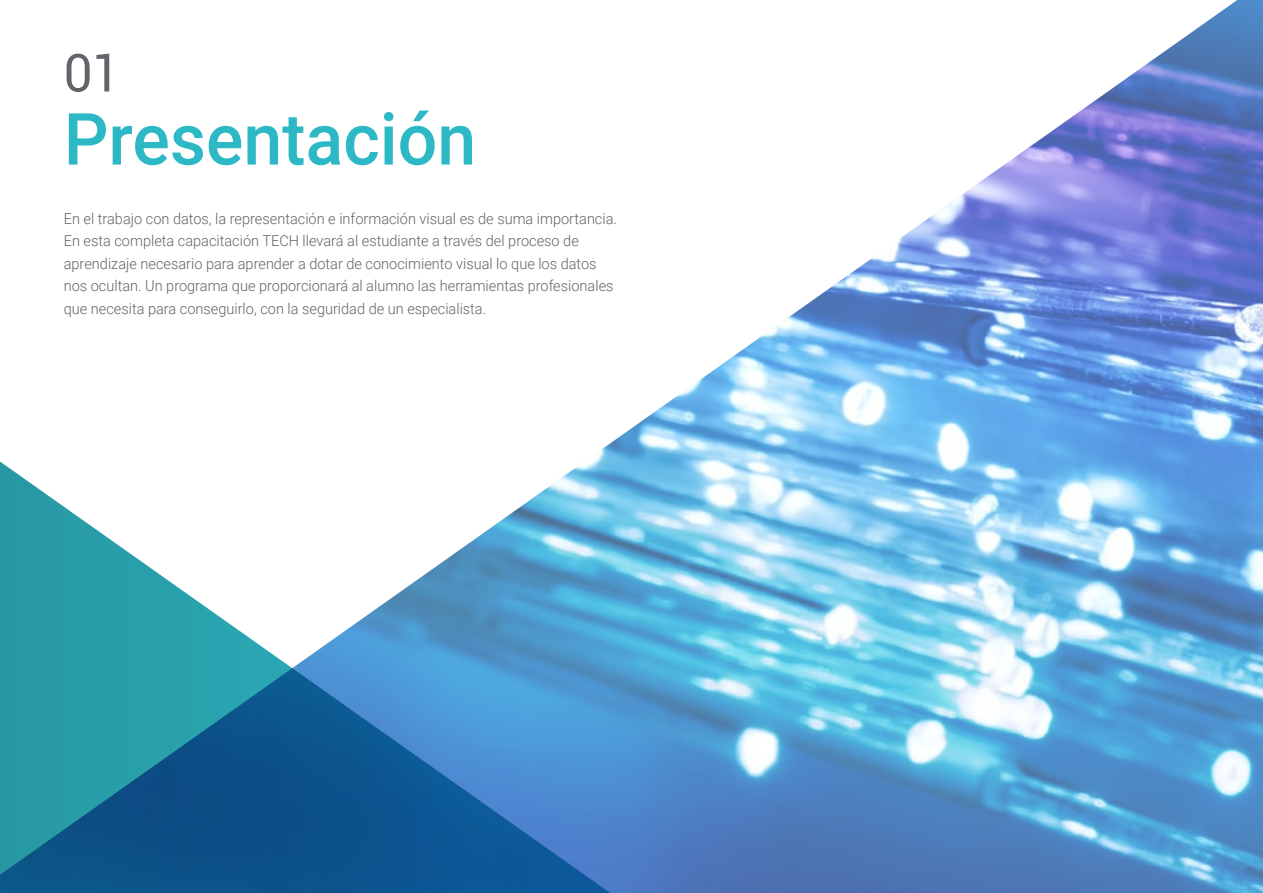
<style>
.page{position:relative;width:1263px;height:893px;background:#fff}
.page>*{position:absolute;margin:0;border:0;box-sizing:border-box;transform-origin:0 0}
.t1{font:500 72px "Roboto";color:#2db8c5}
.t2{font:52.5px "Roboto";color:#61646a}
.t3{font:300 15px/22.5px "Roboto";color:#61646a}
</style>
<div class="page">
<img style="left:606px;top:0;width:657px;height:893px">
<svg style="left:0;top:446px;width:640px;height:447px"></svg>
<h2 class="t2" style="left:64px;top:36px;width:58px">01</h2>
<h1 class="t1" style="left:64px;top:89px;width:414px">Presentación</h1>
<p class="t3" style="left:64px;top:207px;width:555px">En el trabajo con datos, la representación e información visual es de suma importancia.<br>En esta completa capacitación TECH llevará al estudiante a través del proceso de aprendizaje necesario para aprender a dotar de conocimiento visual lo que los datos nos ocultan. Un programa que proporcionará al alumno las herramientas profesionales que necesita para conseguirlo, con la seguridad de un especialista.</p>
</div>
